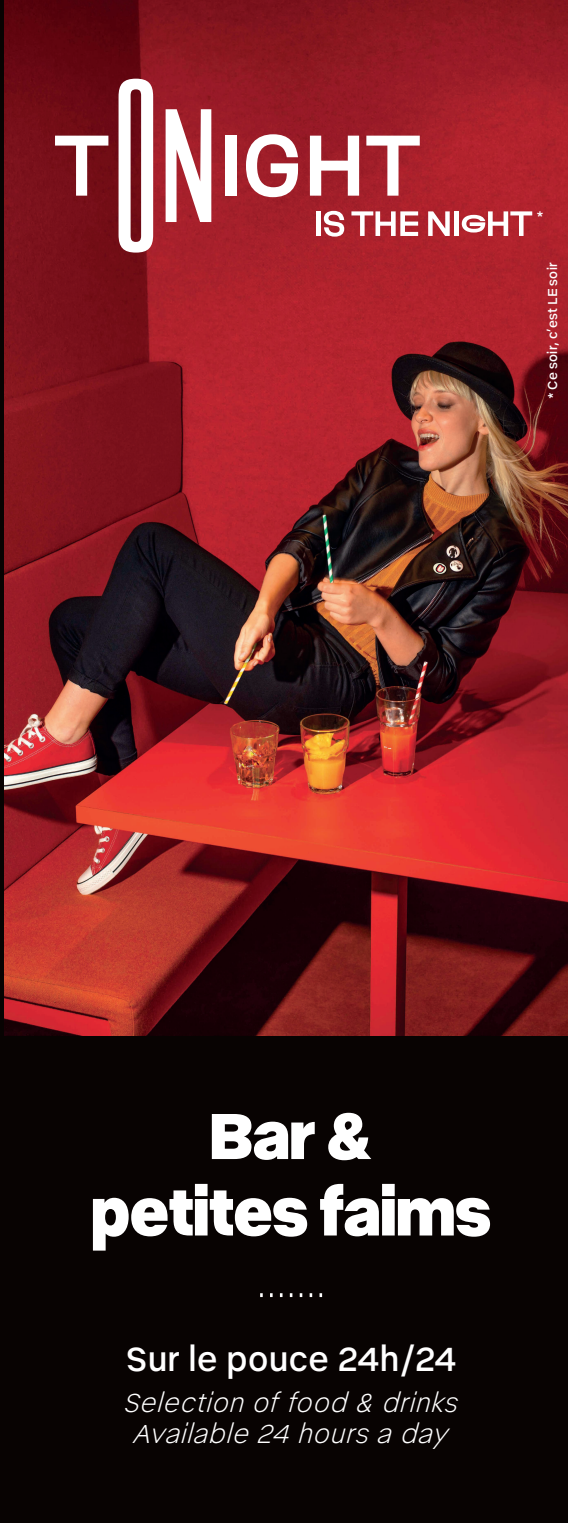
<style>
.page{position:relative;width:568px;height:1523px;background:#fff}
.page>*{position:absolute;margin:0;border:0;box-sizing:border-box;transform-origin:0 0}
.t1{font:191.06px "Vibis Classique";color:#fff}
.t2{font:78.25px "Vibis Classique";letter-spacing:-.02em;color:#fff}
.t3{font:900 63.69px/76.4px "Vibis Text";color:#fff;text-align:center}
.t4{font:32.75px "Vibis Text";letter-spacing:.02em;color:#fff}
.t5{font:italic 300 25.5px/30.6px "Vibis Text";letter-spacing:.03em;color:#fff;text-align:center}
.t6{font:13.62px "Vibis Text";color:#fff}
.t7{font:12.75px "Vibis Text";letter-spacing:.03em;color:#fff}
.s1{font-family:"Vibis Metal"}
.s2{font-family:"Vibis Rock"}
.s3{font-family:"Vibis Jazz"}
</style>
<div class="page">
<hr style="left:0;top:0;width:4px;height:1522px;background:#080302">
<div style="left:4px;top:1035px;width:563px;height:487px;background:#080302"></div>
<img style="left:4px;top:0;width:563px;height:1035px">
<svg style="left:260px;top:1293px;width:62px;height:4px"></svg>
<p class="t1" style="left:53px;top:53px;width:369px">t<span class="s1">o</span><span class="s2">n</span>ight</p>
<p class="t2" style="left:312px;top:177px;width:221px">is the ni<span class="s3">g</span>ht</p>
<p class="t6" style="left:536px;top:206px;width:9px">*</p>
<p class="t7" style="left:543px;top:399px;width:139px;rotate:-90deg">* Ce soir, c’est LE soir</p>
<p class="t3" style="left:91px;top:1093px;width:400px">Bar &amp;<br>petites faims</p>
<p class="t4" style="left:126px;top:1336px;width:332px">Sur le pouce 24h/24</p>
<p class="t5" style="left:124px;top:1386px;width:335px">Selection of food &amp; drinks<br>Available 24 hours a day</p>
</div>
